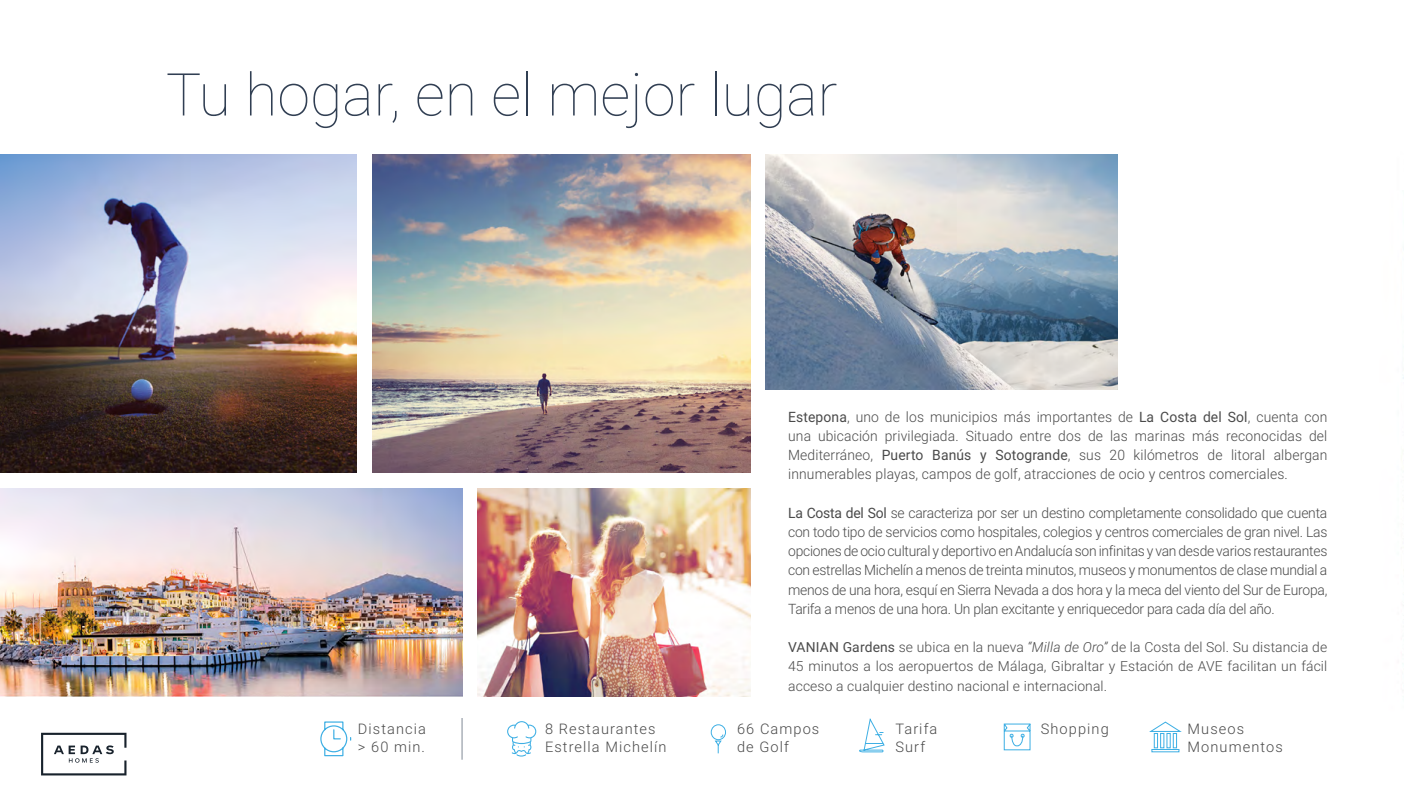
<style>
.page{position:relative;width:1404px;height:808px;background:#fff}
.page>*{position:absolute;margin:0;border:0;box-sizing:border-box;transform-origin:0 0}
.t1{font:100 59.1px "Roboto";color:#313f53}
.t2{font:300 14.55px/17.5px "Roboto";letter-spacing:.075em;color:#4a4a4a}
.t3{font:300 14.25px/19.2px "Roboto";letter-spacing:-.015em;color:#4a4a4a;text-align:justify}
.t4{font:300 13.8px/19.2px "Roboto";letter-spacing:.01em;color:#4a4a4a;text-align:justify}
.s1{font-weight:400}
.s2{font-style:italic}
</style>
<div class="page">
<img style="left:0;top:154px;width:357px;height:319px">
<img style="left:0;top:488px;width:462px;height:208px">
<img style="left:372px;top:154px;width:378px;height:319px">
<img style="left:477px;top:488px;width:273px;height:208px">
<img style="left:765px;top:154px;width:352px;height:236px">
<svg style="left:320px;top:721px;width:32px;height:36px"></svg>
<svg style="left:507px;top:721px;width:29px;height:35px"></svg>
<hr style="left:461px;top:718px;width:1px;height:42px;background:#313f53">
<svg style="left:1003px;top:723px;width:28px;height:28px"></svg>
<svg style="left:710px;top:724px;width:16px;height:30px"></svg>
<svg style="left:859px;top:718px;width:26px;height:35px"></svg>
<svg style="left:1149px;top:721px;width:33px;height:32px"></svg>
<svg style="left:41px;top:733px;width:85px;height:42px"></svg>
<h1 class="t1" style="left:166px;top:53px;width:673px">Tu hogar, en el mejor lugar</h1>
<p class="t3" style="left:788px;top:407px;width:540px"><span class="s1">Estepona</span>, uno de los municipios más importantes de <span class="s1">La Costa del Sol</span>, cuenta con una ubicación privilegiada. Situado entre dos de las marinas más reconocidas del Mediterráneo, <span class="s1">Puerto Banús y Sotogrande</span>, sus 20 kilómetros de litoral albergan innumerables playas, campos de golf, atracciones de ocio y centros comerciales.</p>
<p class="t3" style="left:788px;top:503px;width:540px"><span class="s1">La Costa del Sol</span> se caracteriza por ser un destino completamente consolidado que cuenta con todo tipo de servicios como hospitales, colegios y centros comerciales de gran nivel. Las opciones de ocio cultural y deportivo en Andalucía son infinitas y van desde varios restaurantes con estrellas Michelín a menos de treinta minutos, museos y monumentos de clase mundial a menos de una hora, esquí en Sierra Nevada a dos hora y la meca del viento del Sur de Europa, Tarifa a menos de una hora. Un plan excitante y enriquecedor para cada día del año.</p>
<p class="t4" style="left:788px;top:637px;width:540px"><span class="s1">VANIAN Gardens</span> se ubica en la nueva <span class="s2">“Milla de Oro”</span> de la Costa del Sol. Su distancia de 45 minutos a los aeropuertos de Málaga, Gibraltar y Estación de AVE facilitan un fácil acceso a cualquier destino nacional e internacional.</p>
<p class="t2" style="left:358px;top:719px;width:70px">Distancia &gt; 60 min.</p>
<p class="t2" style="left:545px;top:719px;width:123px">8 Restaurantes<br>Estrella Michelín</p>
<p class="t2" style="left:737px;top:719px;width:84px">66 Campos de Golf</p>
<p class="t2" style="left:895px;top:719px;width:43px">Tarifa<br>Surf</p>
<p class="t2" style="left:1040px;top:719px;width:69px">Shopping</p>
<p class="t2" style="left:1187px;top:719px;width:97px">Museos<br>Monumentos</p>
</div>
